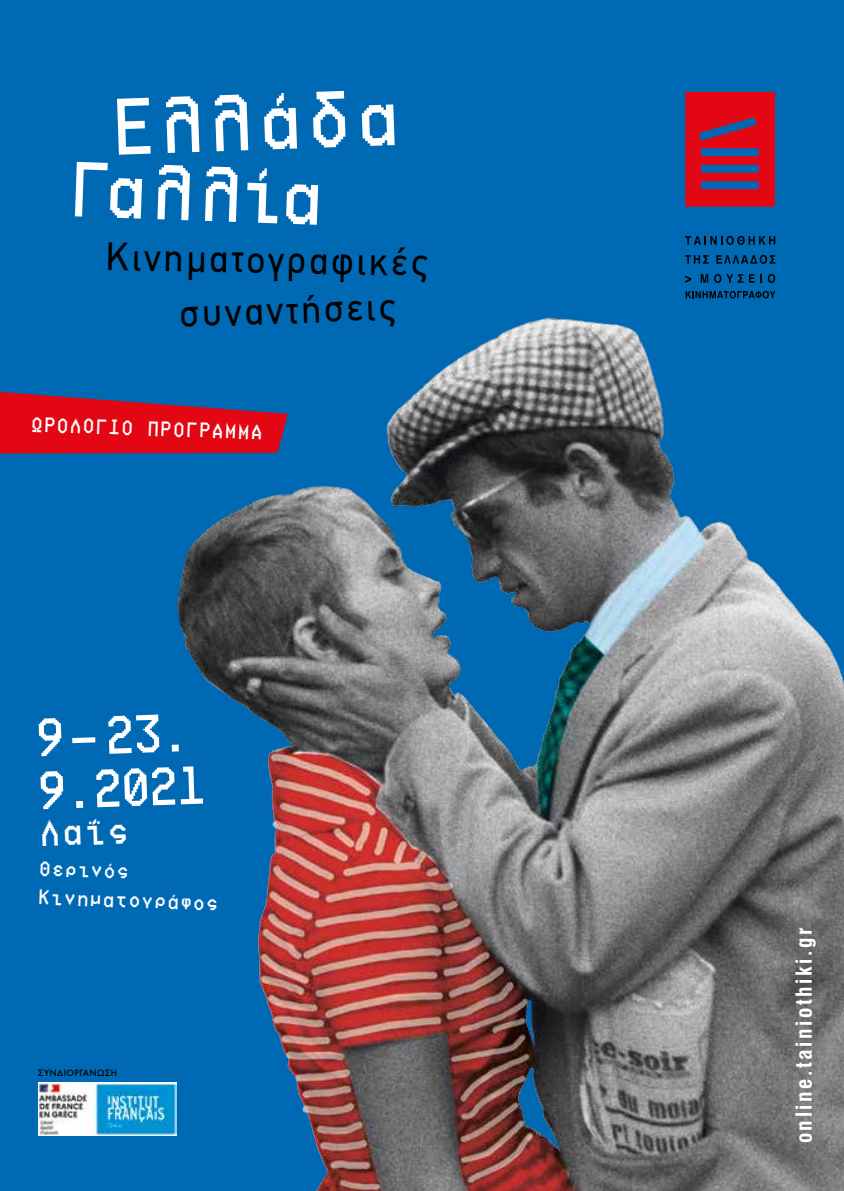
<style>
.page{position:relative;width:844px;height:1191px;background:#fff}
.page>*{position:absolute;margin:0;border:0;box-sizing:border-box;transform-origin:0 0}
.t1{font:84.7px "Ticketing";color:#fff;scale:.96 1}
.t2{font:82.6px "Ticketing";color:#fff;scale:.96 1}
.t3{font:56.88px/53px "Ticketing";color:#fff}
.t4{font:39.38px "PF Din Text";color:#000;scale:.96 1}
.t5{font:39.02px "Ticketing";color:#fff}
.t6{font:22.22px/28.7px "Ticketing";color:#fff}
.t7{font:700 condensed 21.53px "UB Helvetica";letter-spacing:.12em;color:#fff}
.t8{font:500 9.62px "Futura Greek";letter-spacing:.04em;color:#000}
</style>
<div class="page">
<div style="left:0;top:0;width:843px;height:1191px;background:#0069b4"></div>
<img style="left:0;top:91px;width:843px;height:1100px">
<svg style="left:0;top:392px;width:288px;height:61px"></svg>
<svg style="left:685px;top:236px;width:90px;height:9px"></svg>
<svg style="left:685px;top:255px;width:23px;height:9px"></svg>
<svg style="left:716px;top:255px;width:59px;height:9px"></svg>
<svg style="left:685px;top:275px;width:6px;height:8px"></svg>
<svg style="left:700px;top:274px;width:54px;height:9px"></svg>
<svg style="left:767px;top:274px;width:8px;height:9px"></svg>
<svg style="left:685px;top:291px;width:90px;height:7px"></svg>
<svg style="left:685px;top:92px;width:89px;height:115px"></svg>
<img style="left:38px;top:1083px;width:138px;height:52px">
<h1 class="t1" style="left:116px;top:84px;width:294px;rotate:-2deg">Ελλάδα</h1>
<h2 class="t2" style="left:77px;top:147px;width:258px;rotate:2deg">Γαλλία</h2>
<h3 class="t4" style="left:106px;top:234px;width:336px;rotate:1deg">Κινηματογραφικές</h3>
<h3 class="t4" style="left:179px;top:291px;width:225px;rotate:-2deg">συναντήσεις</h3>
<p class="t6" style="left:33px;top:409px;width:231px;rotate:2deg">Ωρολό γιο πρόγραμμα</p>
<h3 class="t3" style="left:38px;top:710px;width:166px;rotate:-2deg">9-23.<br>9.2021</h3>
<h3 class="t5" style="left:42px;top:813px;width:87px;rotate:-2deg">Λαΐς</h3>
<p class="t6" style="left:41px;top:853px;width:179px;rotate:2deg">Θερινός<br>Κινηματογράφος</p>
<p class="t8" style="left:38px;top:1067px;width:80px">Συνδιοργάνωση</p>
<p class="t7" style="left:790px;top:1143px;width:217px;rotate:-90deg">online.tainiothiki.gr</p>
</div>
